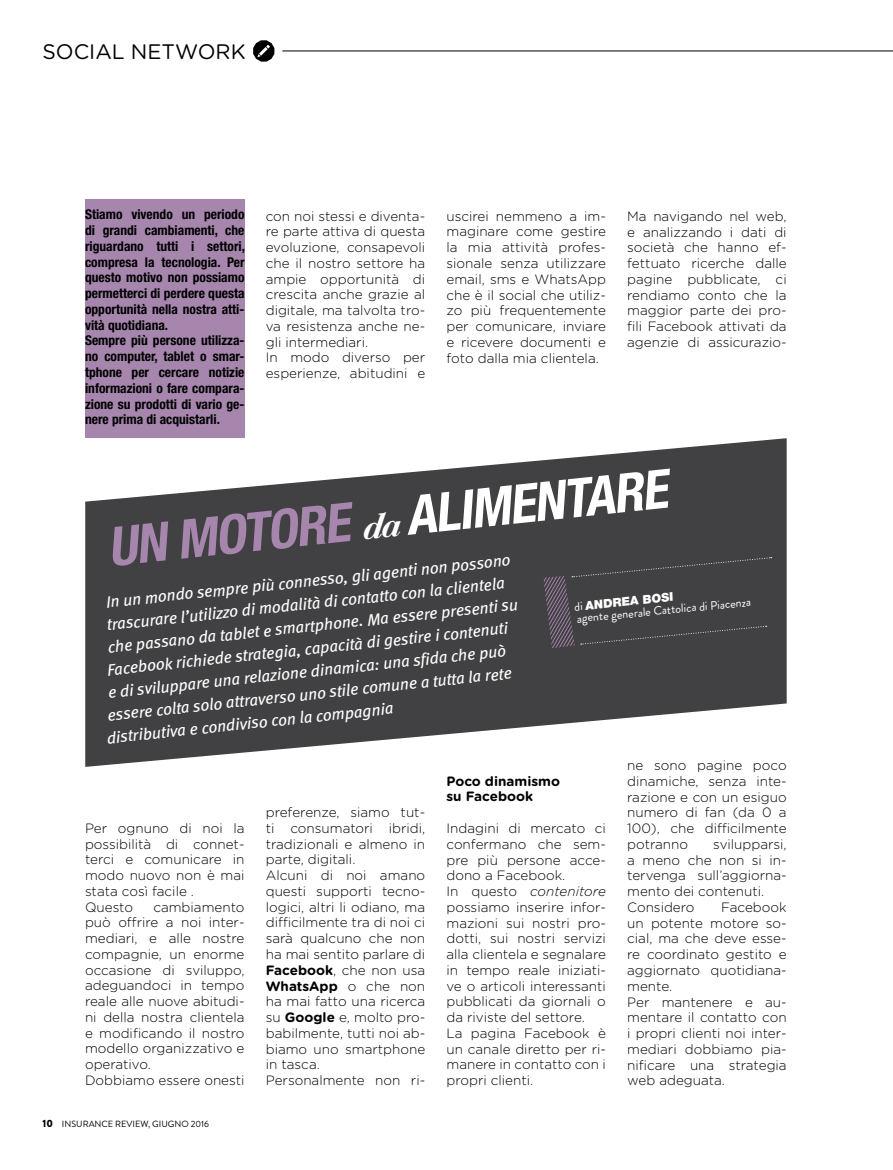
<style>
.page{position:relative;width:893px;height:1170px;background:#fff}
.page>*{position:absolute;margin:0;border:0;box-sizing:border-box;transform-origin:0 0}
.t1{font:italic 700 condensed 54px "Helvetica Neue LT Std";color:#fff}
.t2{font:21px "Gotham Rounded";color:#000}
.t3{font:italic 16.5px "Meta";color:#fff}
.t4{font:300 13.5px/15.8px "Gotham Rounded";color:#000}
.t5{font:700 condensed 13.5px/15.8px "Helvetica Neue LT Std";color:#000}
.t6{font:700 13.5px/15.8px "Gotham Rounded";color:#000}
.t7{font:12.15px "Brandon Grotesque";color:#fff}
.t8{font:900 12.15px "Helvetica Neue LT Std";color:#fff}
.t9{font:9px "Brandon Grotesque";color:#000}
.s1{color:#a686ad}
.s2{font-family:"Bodoni Bold Italic DTC";font-weight:400;font-stretch:normal;font-size:36.3px}
.s3{font-family:"Brandon Grotesque";font-weight:400}
.s4{font-weight:900;font-size:10.5px}
.s5{font-weight:700}
.s6{font-style:italic}
</style>
<div class="page">
<div style="left:85px;top:199px;width:159px;height:238px;background:#a686ad"></div>
<svg style="left:253px;top:40px;width:21px;height:22px"></svg>
<svg style="left:85px;top:415px;width:702px;height:352px;fill:#414042"></svg>
<div style="left:543px;top:557px;width:229px;height:91px;background:#414042"></div>
<hr style="left:282px;top:51px;width:611px;height:1px;background:#000">
<h2 class="t2" style="left:43px;top:37px;width:205px">SOCIAL NETWORK</h2>
<p class="t5" style="left:85px;top:206px;width:161px">Stiamo vivendo un periodo di grandi cambiamenti, che riguardano tutti i settori, compresa la tecnologia. Per questo motivo non possiamo permetterci di perdere questa opportunità nella nostra atti&shy;vità quotidiana.<br>Sempre più persone utilizza&shy;no computer, tablet o smar&shy;tphone per cercare notizie informazioni o fare compara&shy;zione su prodotti di vario ge&shy;nere prima di acquistarli.</p>
<p class="t4" style="left:266px;top:207px;width:161px">con noi stessi e diventa&shy;re parte attiva di questa evoluzione, consapevoli che il nostro settore ha ampie opportunità di crescita anche grazie al digitale, ma talvolta tro&shy;va resistenza anche ne&shy;gli intermediari.<br>In modo diverso per esperienze, abitudini e</p>
<p class="t4" style="left:446px;top:207px;width:161px;text-align:justify">uscirei nemmeno a im&shy;maginare come gestire la mia attività profes&shy;sionale senza utilizzare email, sms e WhatsApp che è il social che utiliz&shy;zo più frequentemente per comunicare, inviare e ricevere documenti e foto dalla mia clientela.</p>
<p class="t4" style="left:627px;top:207px;width:161px;text-align:justify">Ma navigando nel web, e analizzando i dati di società che hanno ef&shy;fettuato ricerche dalle pagine pubblicate, ci rendiamo conto che la maggior parte dei pro&shy;fili Facebook attivati da agenzie di assicurazio-</p>
<h1 class="t1" style="left:104px;top:514px;width:564px;rotate:-6deg"><span class="s1">UN MOTORE</span> <span class="s2">da</span> ALIMENTARE</h1>
<p class="t8" style="left:573px;top:598px;width:101px;rotate:-5deg"><span class="s3">di</span> ANDREA BOSI</p>
<p class="t3" style="left:105px;top:592px;width:408px;rotate:-6deg">In un mondo sempre più connesso, gli agenti non possono</p>
<p class="t3" style="left:106px;top:615px;width:401px;rotate:-6deg">trascurare l’utilizzo di modalità di contatto con la clientela</p>
<p class="t3" style="left:107px;top:637px;width:414px;rotate:-6deg">che passano da tablet e smartphone. Ma essere presenti su</p>
<p class="t7" style="left:576px;top:609px;width:176px;rotate:-5deg">agente generale Cattolica di Piacenza</p>
<p class="t3" style="left:106px;top:660px;width:404px;rotate:-6deg">Facebook richiede strategia, capacità di gestire i contenuti</p>
<p class="t3" style="left:107px;top:683px;width:401px;rotate:-6deg">e di sviluppare una relazione dinamica: una sfida che può</p>
<p class="t3" style="left:106px;top:705px;width:408px;rotate:-6deg">essere colta solo attraverso uno stile comune a tutta la rete</p>
<p class="t3" style="left:106px;top:728px;width:290px;rotate:-6deg">distributiva e condiviso con la compagnia</p>
<p class="t4" style="left:85px;top:819px;width:161px">Per ognuno di noi la possibilità di connet&shy;terci e comunicare in modo nuovo non è mai stata così facile .<br>Questo</p>
<p class="t4" style="left:85px;top:898px;width:161px;text-indent:68px">cambiamento può offrire a noi inter&shy;mediari, e alle nostre compagnie, un enorme occasione di sviluppo, adeguandoci in tempo reale alle nuove abitudi&shy;ni della nostra clientela e modificando il nostro modello organizzativo e operativo.<br>Dobbiamo essere onesti</p>
<p class="t9" style="left:43px;top:1117px;width:168px"><span class="s4">10</span> INSURANCE REVIEW, GIUGNO 2016</p>
<p class="t4" style="left:266px;top:803px;width:161px">preferenze, siamo tut&shy;ti consumatori ibridi, tradizionali e almeno in parte, digitali.<br>Alcuni di noi amano questi supporti tecno&shy;logici, altri li odiano, ma difficilmente tra di noi ci sarà qualcuno che non ha mai sentito parlare di<br><span class="s5">Facebook</span>, che non usa<br><span class="s5">WhatsApp</span> o che non ha mai fatto una ricerca su <span class="s5">Google</span> e, molto pro&shy;babilmente, tutti noi ab&shy;biamo uno smartphone in tasca.<br>Personalmente non ri-</p>
<p class="t6" style="left:446px;top:772px;width:115px">Poco dinamismo su Facebook</p>
<p class="t4" style="left:446px;top:819px;width:161px">Indagini di mercato ci confermano che sem&shy;pre più persone acce&shy;dono a Facebook.<br>In questo <span class="s6">contenitore </span>possiamo inserire infor&shy;mazioni sui nostri pro&shy;dotti, sui nostri servizi alla clientela e segnalare in tempo reale iniziati&shy;ve o articoli interessanti pubblicati da giornali o da riviste del settore.<br>La pagina Facebook è un canale diretto per ri&shy;manere in contatto con i propri clienti.</p>
<p class="t4" style="left:627px;top:756px;width:161px;text-align:justify">ne sono pagine poco dinamiche, senza inte&shy;razione e con un esiguo numero di fan (da 0 a 100), che difficilmente potranno</p>
<p class="t4" style="left:627px;top:835px;width:161px;text-indent:86px">svilupparsi, a meno che non si in&shy;tervenga sull’aggiorna&shy;mento dei contenuti.<br>Considero</p>
<p class="t4" style="left:627px;top:898px;width:161px;text-indent:94px">Facebook un potente motore so&shy;cial, ma che deve esse&shy;re coordinato gestito e aggiornato quotidiana&shy;mente.<br>Per mantenere e au&shy;mentare il contatto con i propri clienti noi inter&shy;mediari dobbiamo pia&shy;nificare una strategia web adeguata.</p>
</div>
